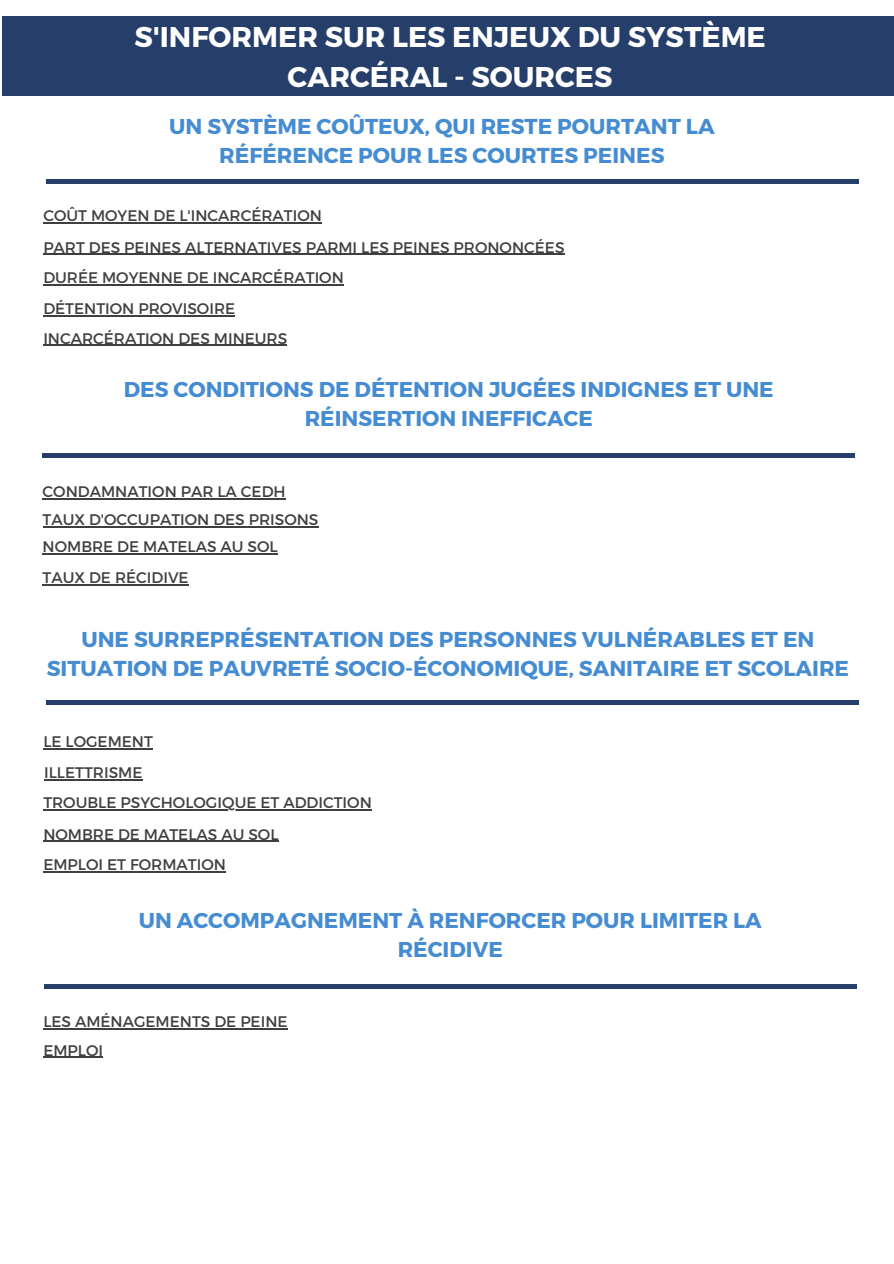
<style>
.page{position:relative;width:894px;height:1264px;background:#fff}
.page>*{position:absolute;margin:0;border:0;box-sizing:border-box;transform-origin:0 0}
.t1{font:700 28.5px/39.5px "Montserrat";color:#fff;text-align:center}
.t2{font:700 21.45px/29.1px "Montserrat";color:#468cd2;text-align:center}
.t3{font:15.3px "Montserrat";color:#403e3e}
</style>
<div class="page">
<hr style="left:47px;top:180px;width:811px;height:3px;background:#253f6a">
<hr style="left:43px;top:454px;width:811px;height:3px;background:#253f6a">
<div style="left:2px;top:16px;width:891px;height:80px;background:#253f6a"></div>
<hr style="left:43px;top:222px;width:279px;height:1px;background:#403e3e">
<hr style="left:43px;top:254px;width:77px;height:1px;background:#403e3e">
<hr style="left:120px;top:254px;width:185px;height:1px;background:#403e3e">
<hr style="left:305px;top:254px;width:259px;height:1px;background:#403e3e">
<hr style="left:43px;top:284px;width:301px;height:1px;background:#403e3e">
<hr style="left:43px;top:315px;width:192px;height:1px;background:#403e3e">
<hr style="left:43px;top:498px;width:242px;height:1px;background:#403e3e">
<hr style="left:43px;top:526px;width:275px;height:1px;background:#403e3e">
<hr style="left:43px;top:553px;width:235px;height:1px;background:#403e3e">
<hr style="left:43px;top:584px;width:145px;height:1px;background:#403e3e">
<hr style="left:47px;top:700px;width:811px;height:4px;background:#253f6a">
<hr style="left:43px;top:748px;width:110px;height:1px;background:#403e3e">
<svg style="left:43px;top:809px;width:20px;height:1px"></svg>
<hr style="left:63px;top:809px;width:309px;height:1px;background:#403e3e">
<hr style="left:43px;top:840px;width:235px;height:1px;background:#403e3e">
<hr style="left:43px;top:871px;width:183px;height:1px;background:#403e3e">
<hr style="left:44px;top:984px;width:812px;height:4px;background:#253f6a">
<hr style="left:43px;top:1028px;width:244px;height:1px;background:#403e3e">
<hr style="left:43px;top:1056px;width:60px;height:1px;background:#403e3e">
<hr style="left:43px;top:345px;width:244px;height:1px;background:#403e3e">
<hr style="left:44px;top:779px;width:98px;height:1px;background:#403e3e">
<p class="t1" style="left:134px;top:16px;width:633px">S'INFORMER SUR LES ENJEUX DU SYSTÈME<br>CARCÉRAL - SOURCES</p>
<p class="t2" style="left:169px;top:110px;width:546px">UN SYSTÈME COÛTEUX, QUI RESTE POURTANT LA<br>RÉFÉRENCE POUR LES COURTES PEINES</p>
<p class="t3" style="left:43px;top:206px;width:280px">COÛT MOYEN DE L'INCARCÉRATION</p>
<p class="t3" style="left:43px;top:237px;width:522px">PART DES PEINES ALTERNATIVES PARMI LES PEINES PRONONCÉES</p>
<p class="t3" style="left:43px;top:267px;width:302px">DURÉE MOYENNE DE INCARCÉRATION</p>
<p class="t3" style="left:43px;top:299px;width:193px">DÉTENTION PROVISOIRE</p>
<p class="t3" style="left:43px;top:328px;width:245px">INCARCÉRATION DES MINEURS</p>
<p class="t2" style="left:124px;top:374px;width:651px">DES CONDITIONS DE DÉTENTION JUGÉES INDIGNES ET UNE<br>RÉINSERTION INEFFICACE</p>
<p class="t3" style="left:43px;top:481px;width:244px">CONDAMNATION PAR LA CEDH</p>
<p class="t3" style="left:43px;top:510px;width:277px">TAUX D'OCCUPATION DES PRISONS</p>
<p class="t3" style="left:43px;top:537px;width:236px">NOMBRE DE MATELAS AU SOL</p>
<p class="t3" style="left:43px;top:567px;width:147px">TAUX DE RÉCIDIVE</p>
<p class="t2" style="left:47px;top:624px;width:803px">UNE SURREPRÉSENTATION DES PERSONNES VULNÉRABLES ET EN<br>SITUATION DE PAUVRETÉ SOCIO-ÉCONOMIQUE, SANITAIRE ET SCOLAIRE</p>
<p class="t3" style="left:43px;top:731px;width:111px">LE LOGEMENT</p>
<p class="t3" style="left:44px;top:762px;width:100px">ILLETTRISME</p>
<p class="t3" style="left:43px;top:792px;width:330px">TROUBLE PSYCHOLOGIQUE ET ADDICTION</p>
<p class="t3" style="left:43px;top:824px;width:236px">NOMBRE DE MATELAS AU SOL</p>
<p class="t3" style="left:43px;top:854px;width:184px">EMPLOI ET FORMATION</p>
<p class="t2" style="left:139px;top:904px;width:624px">UN ACCOMPAGNEMENT À RENFORCER POUR LIMITER LA<br>RÉCIDIVE</p>
<p class="t3" style="left:43px;top:1011px;width:246px">LES AMÉNAGEMENTS DE PEINE</p>
<p class="t3" style="left:43px;top:1040px;width:61px">EMPLOI</p>
</div>
